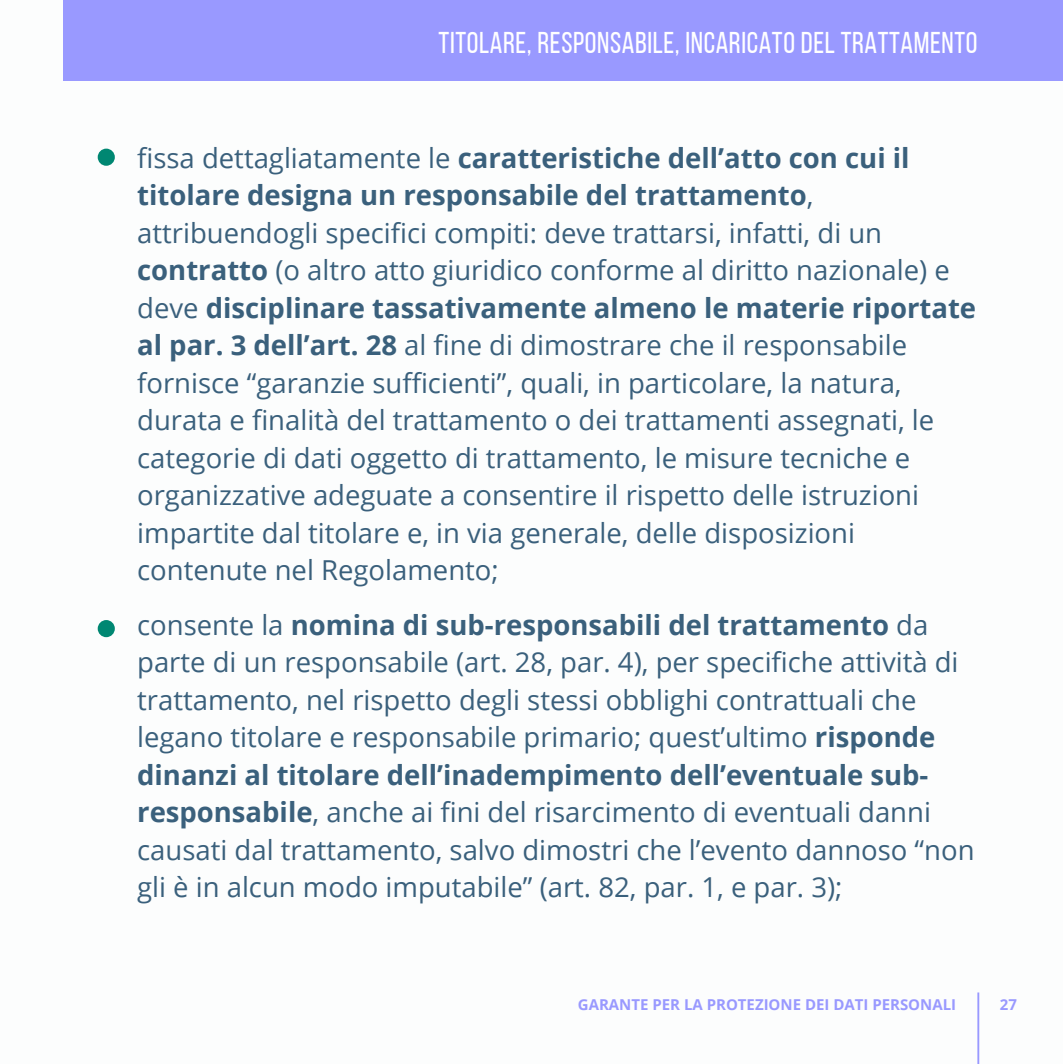
<style>
.page{position:relative;width:1063px;height:1064px;background:#fff}
.page>*{position:absolute;margin:0;border:0;box-sizing:border-box;transform-origin:0 0}
.t1{font:30px "Bebas Neue";letter-spacing:.02em;color:#fff}
.t2{font:27.5px/37.5px "Open Sans";color:#3a607c}
.t3{font:700 15px "Open Sans";color:#99f}
.s1{font-weight:700}
</style>
<div class="page">
<div style="left:98px;top:148px;width:17px;height:18px;background:#008772;border-radius:50%"></div>
<div style="left:98px;top:620px;width:17px;height:17px;background:#008772;border-radius:50%"></div>
<div style="left:63px;top:0;width:999px;height:80px;background:#99f"></div>
<hr style="left:977px;top:992px;width:2px;height:70px;background:#99f">
<p class="t1" style="left:438px;top:31px;width:540px">TITOLARE, RESPONSABILE, INCARICATO DEL TRATTAMENTO</p>
<p class="t2" style="left:137px;top:138px;width:840px">fissa dettagliatamente le <span class="s1">caratteristiche dell’atto con cui il titolare designa un responsabile del trattamento</span>, attribuendogli specifici compiti: deve trattarsi, infatti, di un <span class="s1">contratto</span> (o altro atto giuridico conforme al diritto nazionale) e deve <span class="s1">disciplinare tassativamente almeno le materie riportate al par. 3 dell’art. 28</span> al fine di dimostrare che il responsabile fornisce “garanzie sufficienti”, quali, in particolare, la natura, durata e finalità del trattamento o dei trattamenti assegnati, le categorie di dati oggetto di trattamento, le misure tecniche e organizzative adeguate a consentire il rispetto delle istruzioni impartite dal titolare e, in via generale, delle disposizioni contenute nel Regolamento;</p>
<p class="t2" style="left:137px;top:605px;width:839px">consente la <span class="s1">nomina di sub-responsabili del trattamento</span> da parte di un responsabile (art. 28, par. 4), per specifiche attività di trattamento, nel rispetto degli stessi obblighi contrattuali che legano titolare e responsabile primario; quest’ultimo <span class="s1">risponde dinanzi al titolare dell’inadempimento dell’eventuale sub&shy;responsabile</span>, anche ai fini del risarcimento di eventuali danni causati dal trattamento, salvo dimostri che l’evento dannoso “non gli è in alcun modo imputabile” (art. 82, par. 1, e par. 3);</p>
<p class="t3" style="left:578px;top:993px;width:380px">GARANTE PER LA PROTEZIONE DEI DATI PERSONALI</p>
<p class="t3" style="left:1000px;top:993px;width:19px">27</p>
</div>
